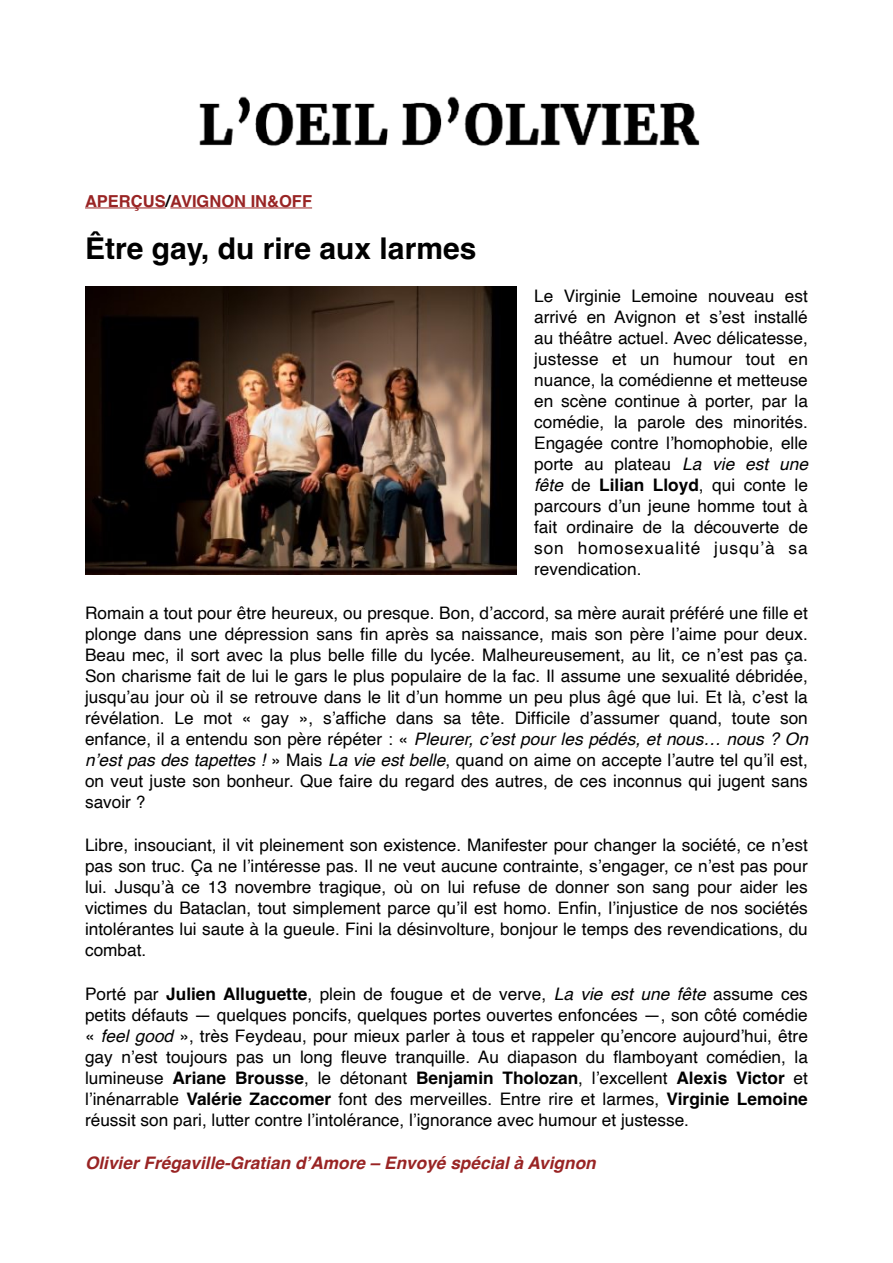
<style>
.page{position:relative;width:893px;height:1263px;background:#fff}
.page>*{position:absolute;margin:0;border:0;box-sizing:border-box;transform-origin:0 0}
.t1{font:700 30px "Helvetica";color:#000}
.t2{font:17.25px/21px "Helvetica";color:#000;text-align:justify}
.t3{font:italic 700 17.25px "Helvetica";color:#992424}
.t4{font:700 16.5px "Helvetica";color:#992424}
.s1{color:#000}
.s2{font-style:italic}
.s3{font-weight:700}
</style>
<div class="page">
<hr style="left:85px;top:208px;width:81px;height:1px;background:#992424">
<hr style="left:170px;top:208px;width:142px;height:1px;background:#992424">
<img style="left:199px;top:96px;width:501px;height:50px">
<img style="left:85px;top:287px;width:431px;height:287px">
<p class="t4" style="left:85px;top:191px;width:229px">APERÇUS<span class="s1">/</span>AVIGNON IN&amp;OFF</p>
<h1 class="t1" style="left:85px;top:230px;width:393px">Être gay, du rire aux larmes</h1>
<p class="t2" style="left:534px;top:286px;width:275px">Le Virginie Lemoine nouveau est arrivé en Avignon et s’est installé au théâtre actuel. Avec délicatesse, justesse et un humour tout en nuance, la comédienne et metteuse en scène continue à porter, par la comédie, la parole des minorités.<br>Engagée contre l’homophobie, elle porte au plateau <span class="s2">La vie est une fête</span> de <span class="s3">Lilian Lloyd</span>, qui conte le parcours d’un jeune homme tout à fait ordinaire de la découverte de son homosexualité jusqu’à sa revendication.</p>
<p class="t2" style="left:85px;top:603px;width:724px">Romain a tout pour être heureux, ou presque. Bon, d’accord, sa mère aurait préféré une fille et plonge dans une dépression sans fin après sa naissance, mais son père l’aime pour deux.<br>Beau mec, il sort avec la plus belle fille du lycée. Malheureusement, au lit, ce n’est pas ça.<br>Son charisme fait de lui le gars le plus populaire de la fac. Il assume une sexualité débridée, jusqu’au jour où il se retrouve dans le lit d’un homme un peu plus âgé que lui. Et là, c’est la révélation. Le mot « gay », s’affiche dans sa tête. Difficile d’assumer quand, toute son enfance, il a entendu son père répéter : « <span class="s2">Pleurer, c’est pour les pédés, et nous… nous ? On n’est pas des tapettes !</span> » Mais <span class="s2">La vie est belle</span>, quand on aime on accepte l’autre tel qu’il est, on veut juste son bonheur. Que faire du regard des autres, de ces inconnus qui jugent sans savoir ?</p>
<p class="t2" style="left:85px;top:835px;width:724px">Libre, insouciant, il vit pleinement son existence. Manifester pour changer la société, ce n’est pas son truc. Ça ne l’intéresse pas. Il ne veut aucune contrainte, s’engager, ce n’est pas pour lui. Jusqu’à ce 13 novembre tragique, où on lui refuse de donner son sang pour aider les victimes du Bataclan, tout simplement parce qu’il est homo. Enfin, l’injustice de nos sociétés intolérantes lui saute à la gueule. Fini la désinvolture, bonjour le temps des revendications, du combat.</p>
<p class="t2" style="left:85px;top:984px;width:724px">Porté par <span class="s3">Julien Alluguette</span>, plein de fougue et de verve, <span class="s2">La vie est une fête</span> assume ces petits défauts — quelques poncifs, quelques portes ouvertes enfoncées —, son côté comédie « <span class="s2">feel good</span> », très Feydeau, pour mieux parler à tous et rappeler qu’encore aujourd’hui, être gay n’est toujours pas un long fleuve tranquille. Au diapason du flamboyant comédien, la lumineuse <span class="s3">Ariane Brousse</span>, le détonant <span class="s3">Benjamin Tholozan</span>, l’excellent <span class="s3">Alexis Victor</span> et l’inénarrable <span class="s3">Valérie Zaccomer</span> font des merveilles. Entre rire et larmes, <span class="s3">Virginie Lemoine </span>réussit son pari, lutter contre l’intolérance, l’ignorance avec humour et justesse.</p>
<p class="t3" style="left:85px;top:1153px;width:512px">Olivier Frégaville-Gratian d’Amore – Envoyé spécial à Avignon</p>
</div>
